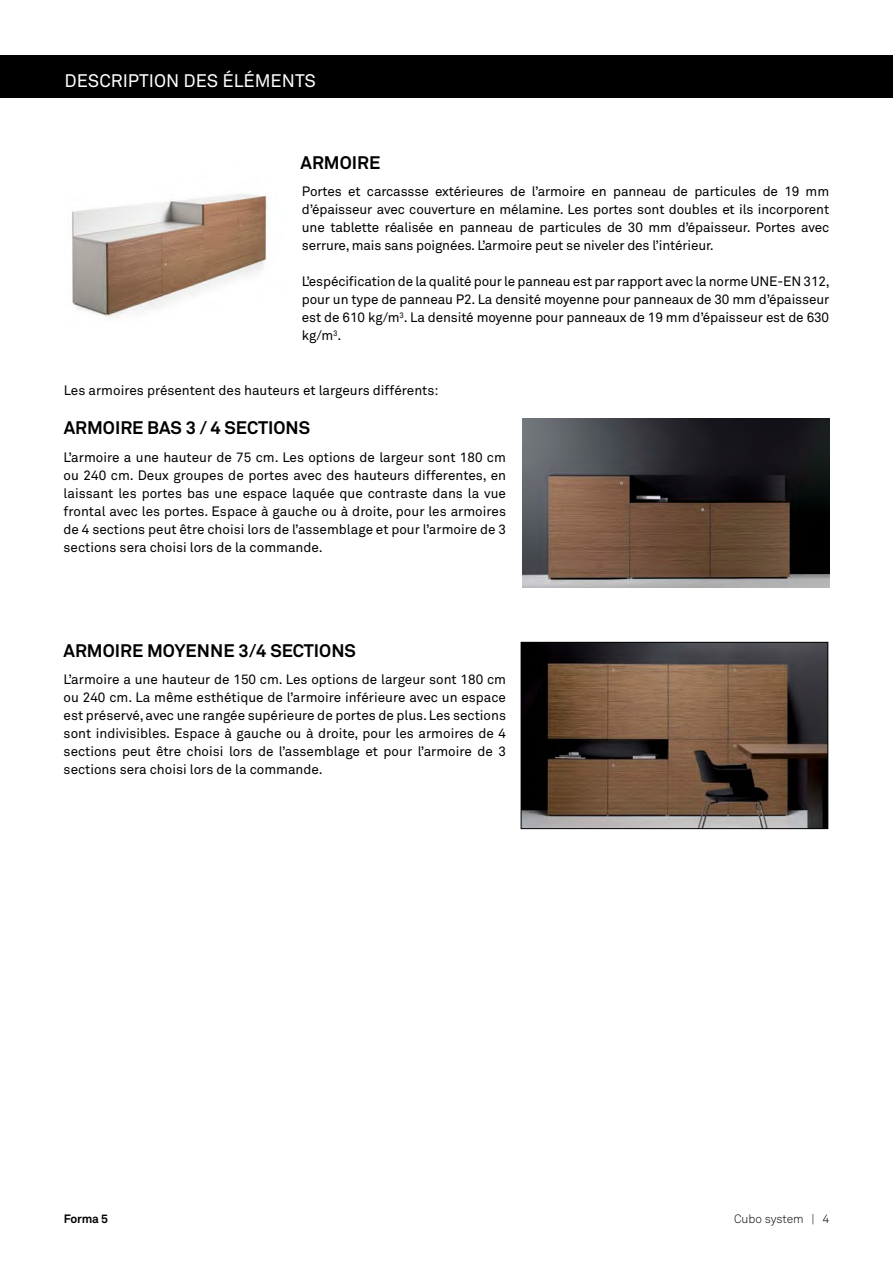
<style>
.page{position:relative;width:893px;height:1263px;background:#fff}
.page>*{position:absolute;margin:0;border:0;box-sizing:border-box;transform-origin:0 0}
.t1{font:700 18px "Akkurat";color:#000}
.t2{font:18px "Akkurat";color:#fff}
.t3{font:13.5px/18px "Akkurat";letter-spacing:-.005em;color:#000;text-align:justify}
.t4{font:300 12px "Akkurat";letter-spacing:-.005em;color:#000}
.t5{font:700 12px "Akkurat";letter-spacing:-.02em;color:#000}
</style>
<div class="page">
<div style="left:0;top:55px;width:893px;height:43px;background:#000"></div>
<img style="left:72px;top:194px;width:195px;height:124px">
<img style="left:522px;top:418px;width:307px;height:170px">
<img style="left:523px;top:644px;width:303px;height:183px">
<div style="left:521px;top:642px;width:307px;height:187px;border:1px solid #000"></div>
<h1 class="t2" style="left:65px;top:69px;width:253px">DESCRIPTION DES ÉLÉMENTS</h1>
<h1 class="t1" style="left:301px;top:151px;width:81px">ARMOIRE</h1>
<p class="t3" style="left:302px;top:182px;width:529px">Portes et carcassse extérieures de l’armoire en panneau de particules de 19 mm d’épaisseur avec couverture en mélamine. Les portes sont doubles et ils incorporent une tablette réalisée en panneau de particules de 30 mm d’épaisseur. Portes avec serrure, mais sans poignées. L’armoire peut se niveler des l’intérieur.</p>
<p class="t3" style="left:302px;top:272px;width:529px">L’espécification de la qualité pour le panneau est par rapport avec la norme UNE-EN 312, pour un type de panneau P2. La densité moyenne pour panneaux de 30 mm d’épaisseur est de 610 kg/m<sup>3</sup>. La densité moyenne pour panneaux de 19 mm d’épaisseur est de 630 kg/m<sup>3</sup>.</p>
<p class="t3" style="left:64px;top:381px;width:376px">Les armoires présentent des hauteurs et largeurs différents:</p>
<h1 class="t1" style="left:64px;top:417px;width:248px">ARMOIRE BAS 3 / 4 SECTIONS</h1>
<p class="t3" style="left:64px;top:448px;width:444px">L’armoire a une hauteur de 75 cm. Les options de largeur sont 180 cm ou 240 cm. Deux groupes de portes avec des hauteurs differentes, en laissant les portes bas une espace laquée que contraste dans la vue frontal avec les portes. Espace à gauche ou à droite, pour les armoires de 4 sections peut être choisi lors de l’assemblage et pour l’armoire de 3 sections sera choisi lors de la commande.</p>
<h1 class="t1" style="left:64px;top:639px;width:294px">ARMOIRE MOYENNE 3/4 SECTIONS</h1>
<p class="t3" style="left:64px;top:670px;width:444px">L’armoire a une hauteur de 150 cm. Les options de largeur sont 180 cm ou 240 cm. La même esthétique de l’armoire inférieure avec un espace est préservé, avec une rangée supérieure de portes de plus. Les sections sont indivisibles. Espace à gauche ou à droite, pour les armoires de 4 sections peut être choisi lors de l’assemblage et pour l’armoire de 3 sections sera choisi lors de la commande.</p>
<p class="t5" style="left:64px;top:1211px;width:46px">Forma 5</p>
<p class="t4" style="left:734px;top:1211px;width:97px">Cubo system | 4</p>
</div>
